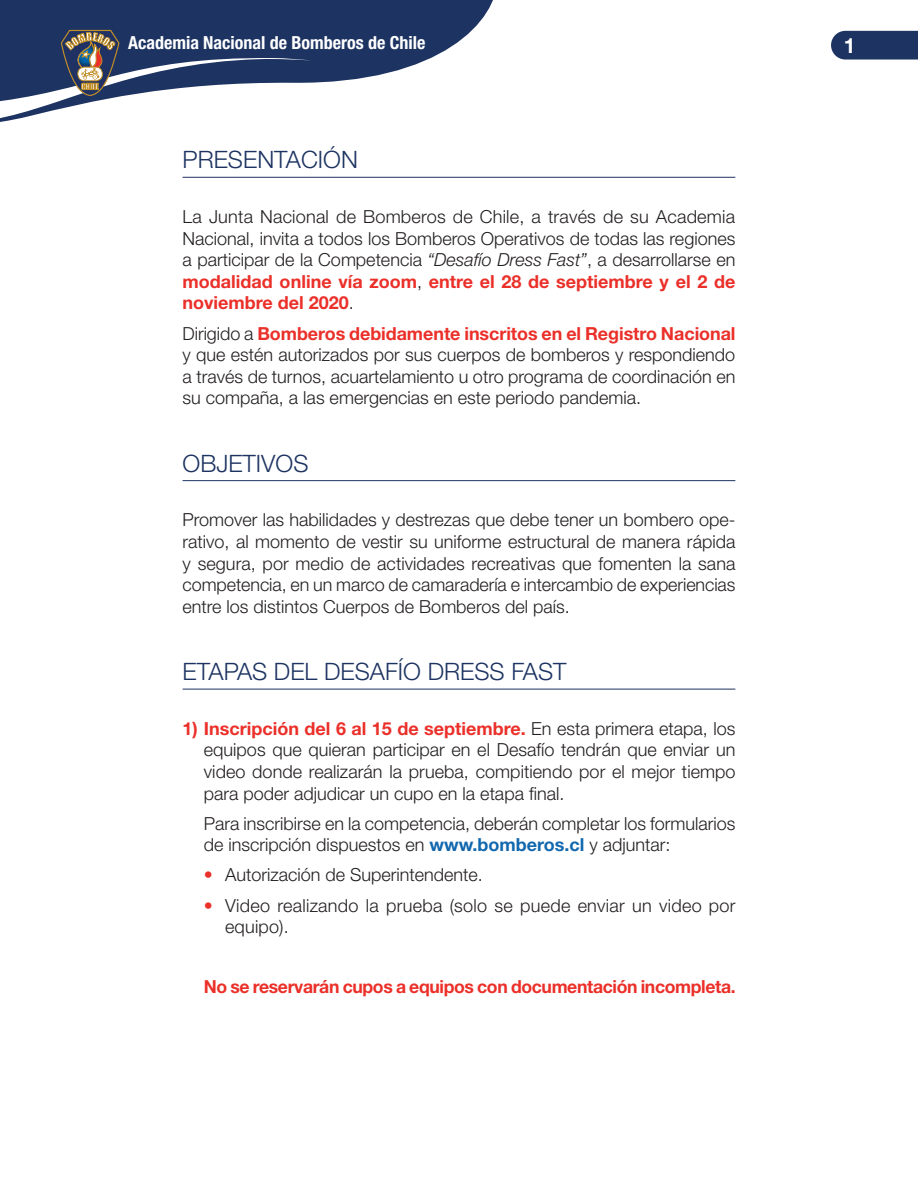
<style>
.page{position:relative;width:918px;height:1188px;background:#fff}
.page>*{position:absolute;margin:0;border:0;box-sizing:border-box;transform-origin:0 0}
.T1{font:300 24px "Helvetica Neue LT Std";color:#1d3361}
.t1{font:700 21px "Helvetica Neue LT Std";color:#fff}
._5-5_TXT{font:300 18px/21.6px "Helvetica Neue LT Std";color:#231f20;text-align:justify}
.principal_texto{font:300 18px/21.6px "Helvetica Neue LT Std";color:#231f20}
._5-5_TXT-2{font:700 18px "Helvetica Neue LT Std";letter-spacing:-.02em;color:#eb2f29}
.t2{font:700 condensed 18px "Helvetica Neue LT Std";color:#fff}
.s1{font-style:italic}
.s2{font-weight:700;color:#eb2f29}
.s3{font-weight:700;color:#1168af}
.s4{color:#eb2f29}
</style>
<div class="page">
<svg style="left:0;top:0;width:493px;height:122px;fill:#1d3361"></svg>
<svg style="left:60px;top:30px;width:60px;height:66px;background:#6c6b6f"></svg>
<svg style="left:831px;top:31px;width:87px;height:29px;background:#283d69"></svg>
<hr style="left:183px;top:177px;width:552px;height:1px;background:#1d3361">
<hr style="left:183px;top:480px;width:552px;height:1px;background:#1d3361">
<hr style="left:183px;top:689px;width:552px;height:1px;background:#1d3361">
<p class="t2" style="left:128px;top:32px;width:299px">Academia Nacional de Bomberos de Chile</p>
<p class="t1" style="left:844px;top:32px;width:13px">1</p>
<p class="T1" style="left:183px;top:145px;width:177px">PRESENTACIÓN</p>
<p class="_5-5_TXT" style="left:183px;top:205px;width:554px">La Junta Nacional de Bomberos de Chile, a través de su Academia Nacional, invita a todos los Bomberos Operativos de todas las regiones a participar de la Competencia <span class="s1">“Desafío Dress Fast”</span>, a desarrollarse en <span class="s2">modalidad online vía zoom</span>, <span class="s2">entre el 28 de septiembre y el 2 de noviembre del 2020</span>.</p>
<p class="_5-5_TXT" style="left:183px;top:322px;width:554px">Dirigido a <span class="s2">Bomberos debidamente inscritos en el Registro Nacional </span>y que estén autorizados por sus cuerpos de bomberos y respondiendo a través de turnos, acuartelamiento u otro programa de coordinación en su compaña, a las emergencias en este periodo pandemia.</p>
<p class="T1" style="left:183px;top:449px;width:127px">OBJETIVOS</p>
<p class="_5-5_TXT" style="left:183px;top:509px;width:554px">Promover las habilidades y destrezas que debe tener un bombero ope&shy;rativo, al momento de vestir su uniforme estructural de manera rápida y segura, por medio de actividades recreativas que fomenten la sana competencia, en un marco de camaradería e intercambio de experiencias entre los distintos Cuerpos de Bomberos del país.</p>
<p class="T1" style="left:183px;top:657px;width:385px">ETAPAS DEL DESAFÍO DRESS FAST</p>
<p class="_5-5_TXT" style="left:204px;top:717px;width:533px;text-indent:-21px"><span class="s2">1) Inscripción del 6 al 15 de septiembre.</span> En esta primera etapa, los equipos que quieran participar en el Desafío tendrán que enviar un video donde realizarán la prueba, compitiendo por el mejor tiempo para poder adjudicar un cupo en la etapa final.</p>
<p class="principal_texto" style="left:204px;top:812px;width:533px">Para inscribirse en la competencia, deberán completar los formularios de inscripción dispuestos en <span class="s3">www.bomberos.cl</span> y adjuntar:</p>
<p class="_5-5_TXT" style="left:204px;top:864px;width:281px"><span class="s4">•</span> Autorización de Superintendente.</p>
<p class="_5-5_TXT" style="left:225px;top:894px;width:512px;text-indent:-21px"><span class="s4">•</span> Video realizando la prueba (solo se puede enviar un video por equipo).</p>
<p class="_5-5_TXT-2" style="left:204px;top:976px;width:533px">No se reservarán cupos a equipos con documentación incompleta.</p>
</div>
